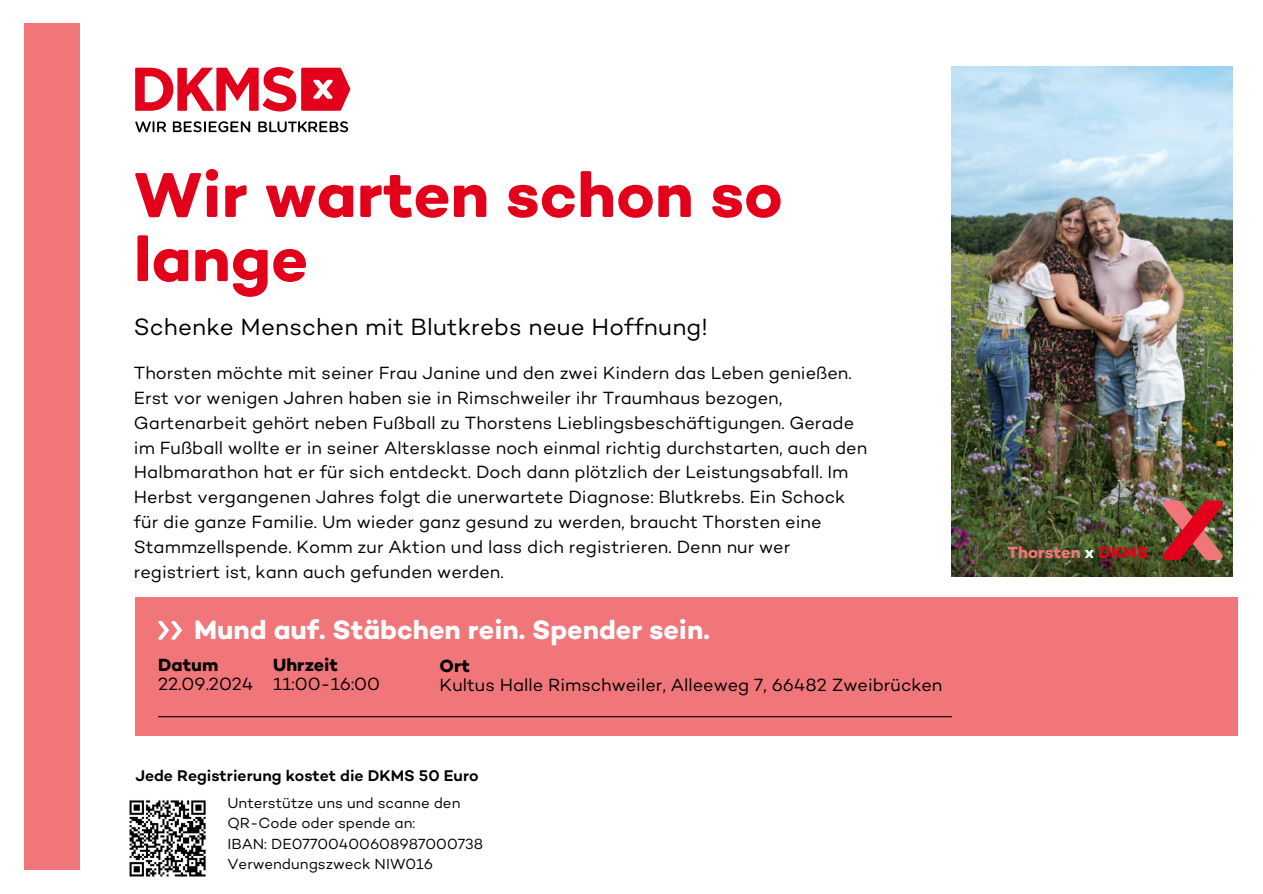
<style>
.page{position:relative;width:1263px;height:894px;background:#fff}
.page>*{position:absolute;margin:0;border:0;box-sizing:border-box;transform-origin:0 0}
.t1{font:700 64.5px/64.2px "DKMS Custom";color:#e2001a}
.t2{font:700 27px "DKMS Custom";color:#fff}
.t3{font:24px "DKMS Custom";letter-spacing:.005em;color:#000}
.t4{font:18px/24.8px "DKMS Custom";color:#000}
.t5{font:700 16.5px "DKMS Custom";color:#f0767a}
.t6{font:500 15.75px "DKMS Custom";color:#000}
.t7{font:15px "DKMS Custom";color:#000}
.s1{font-weight:700}
.s2{color:#fff}
.s3{color:#e2001a}
</style>
<div class="page">
<svg style="left:135px;top:67px;width:215px;height:44px"></svg>
<svg style="left:135px;top:121px;width:213px;height:11px"></svg>
<div style="left:25px;top:24px;width:55px;height:846px;background:#f0767a"></div>
<div style="left:135px;top:597px;width:1103px;height:138px;background:#f0767a"></div>
<hr style="left:158px;top:716px;width:794px;height:1px;background:#000">
<svg style="left:158px;top:620px;width:24px;height:19px"></svg>
<img style="left:129px;top:800px;width:77px;height:77px">
<img style="left:952px;top:67px;width:280px;height:509px">
<img style="left:1163px;top:500px;width:59px;height:60px">
<h5 class="t1" style="left:134px;top:163px;width:650px">Wir warten schon so lange</h5>
<p class="t3" style="left:134px;top:312px;width:575px">Schenke Menschen mit Blutkrebs neue Hoffnung!</p>
<h6 class="t4" style="left:134px;top:361px;width:735px">Thorsten möchte mit seiner Frau Janine und den zwei Kindern das Leben genießen.<br>Erst vor wenigen Jahren haben sie in Rimschweiler ihr Traumhaus bezogen, Gartenarbeit gehört neben Fußball zu Thorstens Lieblingsbeschäftigungen. Gerade im Fußball wollte er in seiner Altersklasse noch einmal richtig durchstarten, auch den Halbmarathon hat er für sich entdeckt. Doch dann plötzlich der Leistungsabfall. Im Herbst vergangenen Jahres folgt die unerwartete Diagnose: Blutkrebs. Ein Schock für die ganze Familie. Um wieder ganz gesund zu werden, braucht Thorsten eine Stammzellspende. Komm zur Aktion und lass dich registrieren. Denn nur wer registriert ist, kann auch gefunden werden.</h6>
<p class="t2" style="left:194px;top:613px;width:517px">Mund auf. Stäbchen rein. Spender sein.</p>
<h6 class="t4" style="left:158px;top:655px;width:97px;line-height:19.2px"><span class="s1">Datum<br></span>22.09.2024</h6>
<h4 class="t4" style="left:273px;top:655px;width:108px;line-height:19.2px"><span class="s1">Uhrzeit<br></span>11:00-16:00</h4>
<p class="t4" style="left:440px;top:656px;width:504px;line-height:19.2px"><span class="s1">Ort<br></span>Kultus Halle Rimschweiler, Alleeweg 7, 66482 Zweibrücken</p>
<p class="t6" style="left:135px;top:766px;width:345px">Jede Registrierung kostet die DKMS 50 Euro</p>
<h2 class="t7" style="left:227px;top:793px;width:234px">Unterstütze uns und scanne den</h2>
<h5 class="t7" style="left:227px;top:813px;width:189px">QR-Code oder spende an:</h5>
<h5 class="t7" style="left:227px;top:834px;width:257px">IBAN: DE07700400608987000738</h5>
<h5 class="t7" style="left:227px;top:854px;width:207px">Verwendungszweck NIW016</h5>
<p class="t5" style="left:1008px;top:542px;width:142px">Thorsten <span class="s2">x</span> <span class="s3">DKMS</span></p>
</div>
